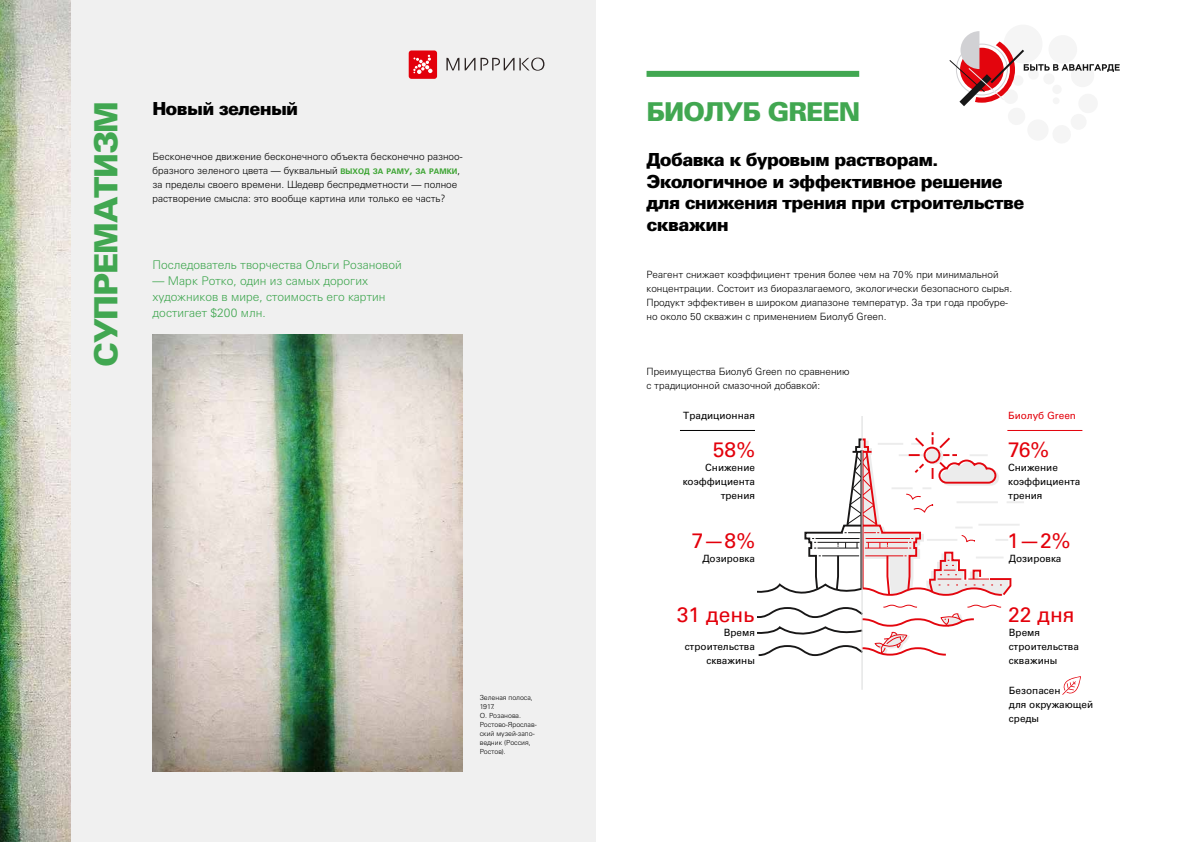
<style>
.page{position:relative;width:1191px;height:842px;background:#fff}
.page>*{position:absolute;margin:0;border:0;box-sizing:border-box;transform-origin:0 0}
.t1{font:900 32px "Univers LTCYR 75";letter-spacing:-.04em;color:#41a751}
.t2{font:900 26px "Univers LTCYR 75";letter-spacing:-.04em;color:#41a751}
.t3{font:21px "Univers LTCYR 55 Roman";color:#e3000b}
.t4{font:900 18px/21.6px "Univers LTCYR 75";letter-spacing:-.04em;color:#000}
.t5{font:300 12px/16px "Univers LTCYR 45";color:#41a751}
.t6{font:300 10px/14px "Univers LTCYR 45";color:#000}
.t7{font:10px/14px "Univers LTCYR 55 Roman";color:#000}
.t8{font:10px "Univers LTCYR 55 Roman";color:#e3000b}
.t9{font:300 7px/9px "Univers LTCYR 45";color:#000}
.s1{font-family:"Univers LTCYR 65";font-weight:700;font-size:7.7px;color:#3ca432}
.s2{font-family:"Univers LTCYR 65";font-weight:700;font-size:11px;color:#3ca432}
</style>
<div class="page">
<div style="left:0;top:0;width:595px;height:842px;background:#f0f0f0"></div>
<div style="left:1003px;top:25px;width:39px;height:38px;background:#f5f5f5;border-radius:50%"></div>
<svg style="left:949px;top:31px;width:170px;height:75px"></svg>
<div style="left:409px;top:50px;width:28px;height:29px;background:#e3000b;border-radius:3px"></div>
<svg style="left:413px;top:55px;width:19px;height:19px"></svg>
<svg style="left:446px;top:58px;width:98px;height:13px"></svg>
<hr style="left:861px;top:417px;width:1px;height:273px;background:#d9dada">
<svg style="left:757px;top:432px;width:273px;height:226px"></svg>
<div style="left:646px;top:71px;width:213px;height:6px;background:#41a751"></div>
<hr style="left:680px;top:430px;width:75px;height:1px;background:#000">
<hr style="left:1007px;top:430px;width:75px;height:1px;background:#e3000b">
<svg style="left:1062px;top:676px;width:19px;height:19px"></svg>
<img style="left:0;top:0;width:71px;height:842px">
<img style="left:153px;top:334px;width:310px;height:437px">
<h2 class="t2" style="left:646px;top:93px;width:215px">БИОЛУБ GREEN</h2>
<h1 class="t1" style="left:84px;top:367px;width:268px;rotate:-90deg">СУПРЕМАТИЗМ</h1>
<h3 class="t4" style="left:153px;top:97px;width:147px">Новый зеленый</h3>
<h3 class="t4" style="left:646px;top:148px;width:379px">Добавка к буровым растворам.<br>Экологичное и эффективное решение для снижения трения при строительстве скважин</h3>
<p class="t6" style="left:153px;top:150px;width:311px">Бесконечное движение бесконечного объекта бесконечно разноо&shy;бразного зеленого цвета — буквальный <span class="s1">выход за раму</span><span class="s2">,</span> <span class="s1">за рамки</span>, за пределы своего времени. Шедевр беспредметности — полное растворение смысла: это вообще картина или только ее часть?</p>
<p class="t5" style="left:153px;top:257px;width:251px">Последователь творчества Ольги Розановой</p>
<p class="t5" style="left:153px;top:273px;width:234px">— Марк Ротко, один из самых дорогих художников в мире, стоимость его картин достигает $200 млн.</p>
<p class="t6" style="left:646px;top:267px;width:367px">Реагент снижает коэффициент трения более чем на 70% при минимальной концентрации. Состоит из биоразлагаемого, экологически безопасного сырья.<br>Продукт эффективен в широком диапазоне температур. За три года пробуре&shy;но около 50 скважин с применением Биолуб Green.</p>
<p class="t6" style="left:646px;top:364px;width:204px">Преимущества Биолуб Green по сравнению с традиционной смазочной добавкой:</p>
<p class="t7" style="left:683px;top:408px;width:73px">Традиционная</p>
<p class="t8" style="left:1008px;top:409px;width:69px">Биолуб Green</p>
<p class="t9" style="left:480px;top:692px;width:58px">Зеленая полоса,<br>1917.<br>О. Розанова.<br>Ростово-Ярослав&shy;ский музей-запо&shy;ведник (Россия,<br>Ростов).</p>
<h3 class="t3" style="left:713px;top:435px;width:44px">58%</h3>
<p class="t7" style="left:683px;top:460px;width:74px;text-align:right">Снижение коэффициента трения</p>
<h3 class="t3" style="left:692px;top:526px;width:65px">7—8%</h3>
<p class="t7" style="left:702px;top:551px;width:54px">Дозировка</p>
<h3 class="t3" style="left:677px;top:599px;width:80px">31 день</h3>
<p class="t7" style="left:685px;top:625px;width:72px;text-align:right">Время строительства скважины</p>
<h3 class="t3" style="left:1008px;top:435px;width:43px">76%</h3>
<p class="t7" style="left:1008px;top:460px;width:74px">Снижение коэффициента трения</p>
<h3 class="t3" style="left:1007px;top:526px;width:65px">1—2%</h3>
<p class="t7" style="left:1009px;top:551px;width:54px">Дозировка</p>
<h3 class="t3" style="left:1008px;top:599px;width:68px">22 дня</h3>
<p class="t7" style="left:1009px;top:625px;width:72px">Время строительства скважины</p>
<p class="t7" style="left:1009px;top:683px;width:86px">Безопасен<br>для окружающей среды</p>
</div>
